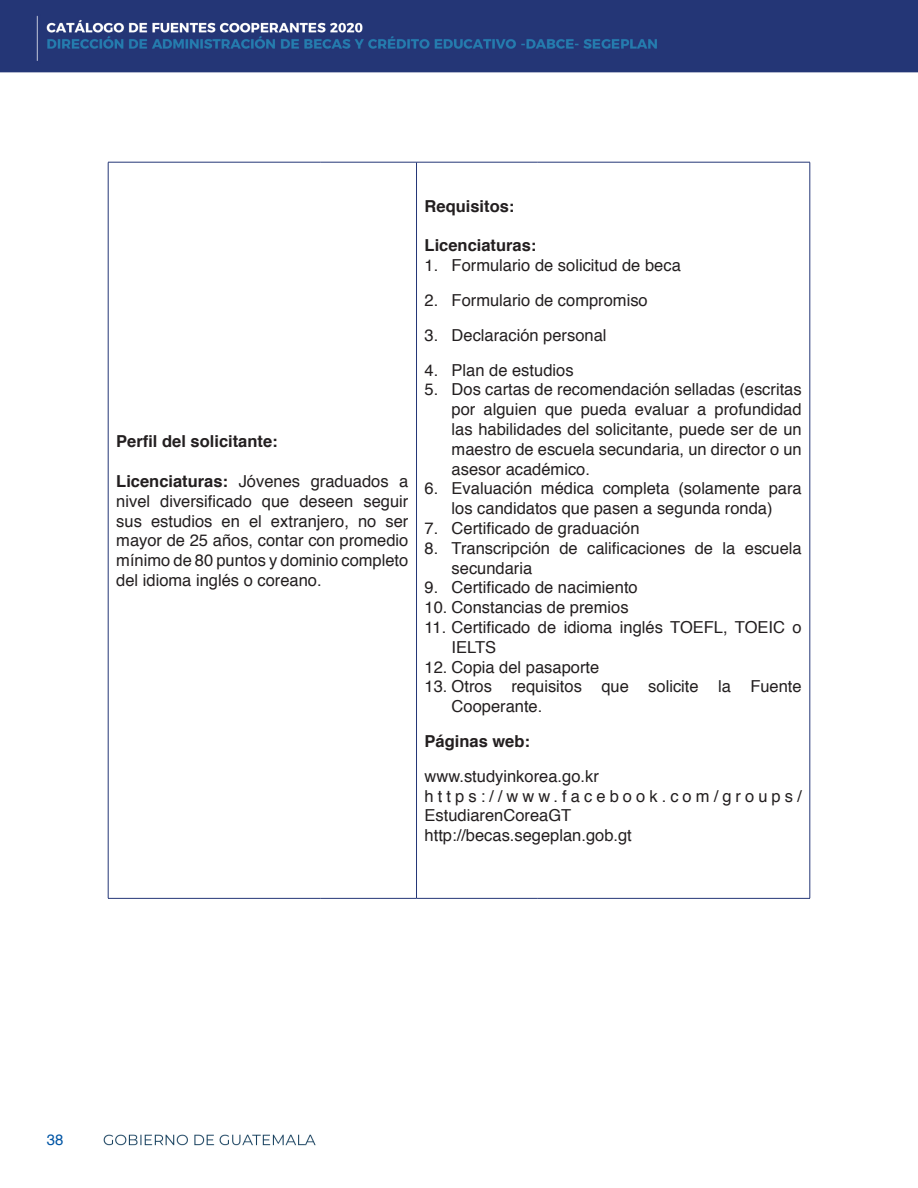
<style>
.page{position:relative;width:918px;height:1188px;background:#fff}
.page>*{position:absolute;margin:0;border:0;box-sizing:border-box;transform-origin:0 0}
.t1{font:16.5px/19.8px "Helvetica";color:#231f20}
.t2{font:700 16.5px "Helvetica";color:#231f20}
.t3{font:15px "Helvetica";color:#0155a5}
.s1{font-weight:700}
</style>
<div class="page">
<img style="left:0;top:0;width:918px;height:1146px">
<hr style="left:108px;top:162px;width:213px;height:1px;background:#243676">
<hr style="left:108px;top:162px;width:1px;height:736px;background:#243676">
<hr style="left:321px;top:162px;width:96px;height:1px;background:#243676">
<hr style="left:417px;top:162px;width:121px;height:1px;background:#243676">
<hr style="left:416px;top:162px;width:1px;height:736px;background:#243676">
<hr style="left:538px;top:162px;width:272px;height:1px;background:#243676">
<hr style="left:810px;top:162px;width:1px;height:736px;background:#243676">
<hr style="left:108px;top:898px;width:213px;height:1px;background:#243676">
<hr style="left:321px;top:898px;width:96px;height:1px;background:#243676">
<hr style="left:417px;top:898px;width:121px;height:1px;background:#243676">
<hr style="left:538px;top:898px;width:272px;height:1px;background:#243676">
<p class="t2" style="left:116px;top:435px;width:163px">Perfil del solicitante:</p>
<p class="t1" style="left:116px;top:473px;width:294px;text-align:justify"><span class="s1">Licenciaturas:</span> Jóvenes graduados a nivel diversificado que deseen seguir sus estudios en el extranjero, no ser mayor de 25 años, contar con promedio mínimo de 80 puntos y dominio completo del idioma inglés o coreano.</p>
<p class="t2" style="left:425px;top:199px;width:91px">Requisitos:</p>
<p class="t2" style="left:425px;top:239px;width:113px">Licenciaturas:</p>
<p class="t1" style="left:425px;top:257px;width:258px">1. Formulario de solicitud de beca</p>
<p class="t1" style="left:425px;top:292px;width:225px">2. Formulario de compromiso</p>
<p class="t1" style="left:425px;top:327px;width:183px">3. Declaración personal</p>
<p class="t1" style="left:425px;top:361px;width:150px">4. Plan de estudios</p>
<p class="t1" style="left:452px;top:381px;width:352px;text-align:justify;text-indent:-27px">5. Dos cartas de recomendación selladas (escritas por alguien que pueda evaluar a profundidad las habilidades del solicitante, puede ser de un maestro de escuela secundaria, un director o un asesor académico.</p>
<p class="t1" style="left:425px;top:480px;width:379px;text-align:center">6. Evaluación médica completa (solamente para los candidatos que pasen a segunda ronda)</p>
<p class="t1" style="left:425px;top:520px;width:217px">7. Certificado de graduación</p>
<p class="t1" style="left:452px;top:540px;width:352px;text-indent:-27px">8. Transcripción de calificaciones de la escuela secundaria</p>
<p class="t1" style="left:425px;top:579px;width:215px">9. Certificado de nacimiento</p>
<p class="t1" style="left:425px;top:599px;width:205px">10. Constancias de premios</p>
<p class="t1" style="left:452px;top:619px;width:352px;text-indent:-27px">11. Certificado de idioma inglés TOEFL, TOEIC o<br>IELTS</p>
<p class="t1" style="left:425px;top:658px;width:176px">12. Copia del pasaporte</p>
<p class="t1" style="left:452px;top:678px;width:352px;text-indent:-27px">13. Otros requisitos que solicite la Fuente<br>Cooperante.</p>
<p class="t2" style="left:425px;top:734px;width:107px">Páginas web:</p>
<p class="t1" style="left:425px;top:768px;width:379px">www.studyinkorea.go.kr https://www.facebook.com/groups/<br>EstudiarenCoreaGT<br>http://becas.segeplan.gob.gt</p>
<p class="t3" style="left:47px;top:1133px;width:18px">38</p>
</div>
